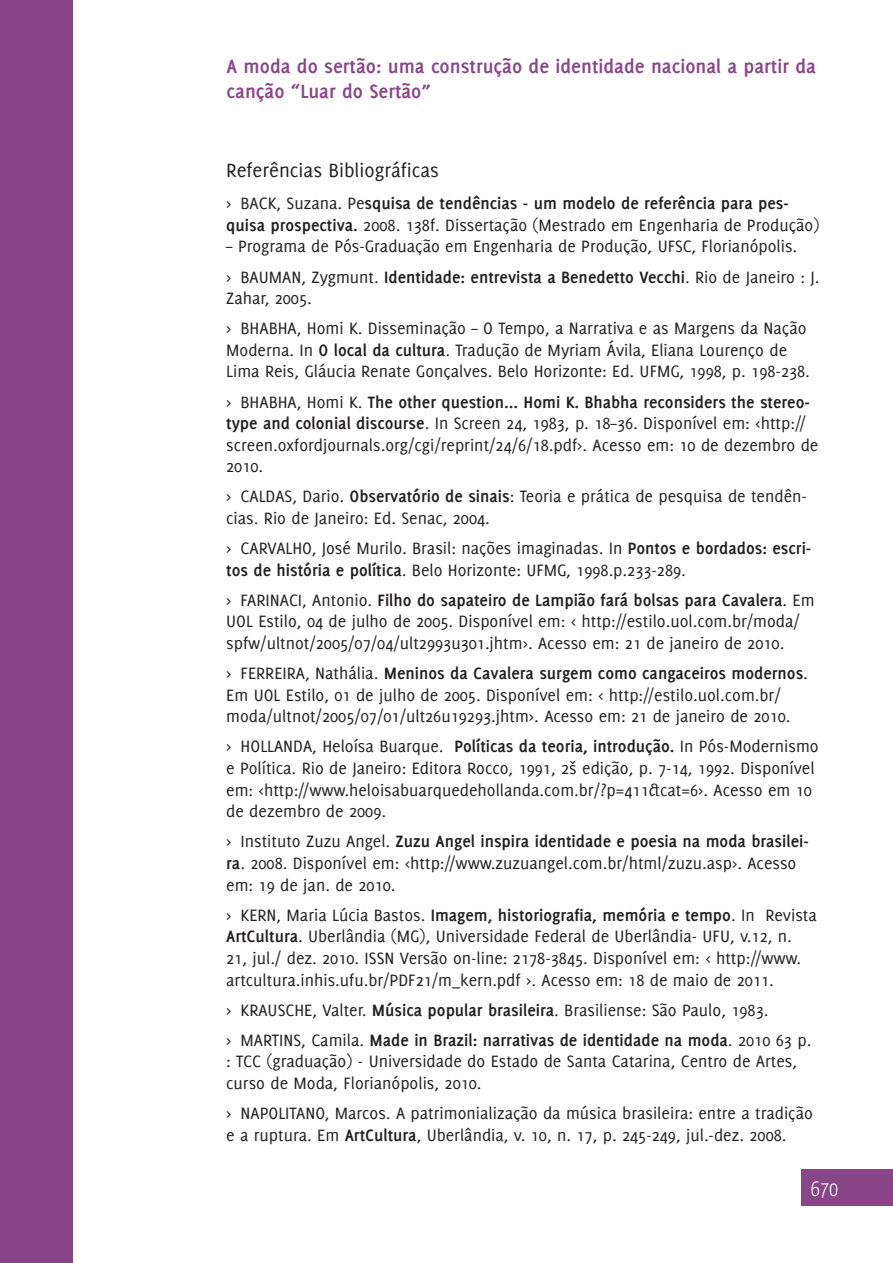
<style>
.page{position:relative;width:893px;height:1263px;background:#fff}
.page>*{position:absolute;margin:0;border:0;box-sizing:border-box;transform-origin:0 0}
.t1{font:700 21px/25.2px "Delicious";color:#884588}
.t2{font:21px "Delicious";color:#231f20}
.t3{font:300 21px "Yanone Kaffeesatz";color:#fff}
.t4{font:18px/21.6px "Delicious";color:#231f20}
.s1{font-weight:700}
</style>
<div class="page">
<div style="left:0;top:0;width:72px;height:1263px;background:#884588"></div>
<div style="left:802px;top:1170px;width:91px;height:36px;background:#884588"></div>
<p class="t1" style="left:227px;top:53px;width:591px">A moda do sertão: uma construção de identidade nacional a partir da canção “Luar do Sertão”</p>
<p class="t2" style="left:226px;top:158px;width:214px">Referências Bibliográficas</p>
<p class="t4" style="left:226px;top:192px;width:595px">&gt; BACK, Suzana. Pe<span class="s1">squisa de tendências - um modelo de referência para pes&shy;quisa prospectiva.</span> 2008. 138f. Dissertação (Mestrado em Engenharia de Produção)</p>
<p class="t4" style="left:226px;top:231px;width:595px;line-height:30.2px">– Programa de Pós-Graduação em Engenharia de Produção, UFSC, Florianópolis.<br>&gt; BAUMAN, Zygmunt. <span class="s1">Identidade: entrevista a Benedetto Vecchi</span>. Rio de Janeiro : J.</p>
<p class="t4" style="left:226px;top:283px;width:582px;line-height:30.2px">Zahar, 2005.<br>&gt; BHABHA, Homi K. Disseminação – O Tempo, a Narrativa e as Margens da Nação</p>
<p class="t4" style="left:226px;top:339px;width:585px">Moderna. In <span class="s1">O local da cultura</span>. Tradução de Myriam Ávila, Eliana Lourenço de<br>Lima Reis, Gláucia Renate Gonçalves. Belo Horizonte: Ed. UFMG, 1998, p. 198-238.</p>
<p class="t4" style="left:226px;top:391px;width:594px">&gt; BHABHA, Homi K. <span class="s1">The other question... Homi K. Bhabha reconsiders the stereo&shy;type and colonial discourse</span>. In Screen 24, 1983, p. 18–36. Disponível em: &lt;http:// screen.oxfordjournals.org/cgi/reprint/24/6/18.pdf&gt;. Acesso em: 10 de dezembro de 2010.</p>
<p class="t4" style="left:226px;top:485px;width:582px">&gt; CALDAS, Dario. <span class="s1">Observatório de sinais</span>: Teoria e prática de pesquisa de tendên&shy;cias. Rio de Janeiro: Ed. Senac, 2004.</p>
<p class="t4" style="left:226px;top:537px;width:587px">&gt; CARVALHO, José Murilo. Brasil: nações imaginadas. In <span class="s1">Pontos e bordados: escri&shy;tos de história e política</span>. Belo Horizonte: UFMG, 1998.p.233-289.</p>
<p class="t4" style="left:226px;top:589px;width:590px">&gt; FARINACI, Antonio. <span class="s1">Filho do sapateiro de Lampião fará bolsas para Cavalera</span>. Em<br>UOL Estilo, 04 de julho de 2005. Disponível em: &lt; http://estilo.uol.com.br/moda/ spfw/ultnot/2005/07/04/ult2993u301.jhtm&gt;. Acesso em: 21 de janeiro de 2010.</p>
<p class="t4" style="left:226px;top:662px;width:583px">&gt; FERREIRA, Nathália. <span class="s1">Meninos da Cavalera surgem como cangaceiros modernos</span>.<br>Em UOL Estilo, 01 de julho de 2005. Disponível em: &lt; http://estilo.uol.com.br/ moda/ultnot/2005/07/01/ult26u19293.jhtm&gt;. Acesso em: 21 de janeiro de 2010.</p>
<p class="t4" style="left:226px;top:735px;width:594px">&gt; HOLLANDA, Heloísa Buarque. <span class="s1">Políticas da teoria, introdução.</span> In Pós-Modernismo e Política. Rio de Janeiro: Editora Rocco, 1991, 2ª edição, p. 7-14, 1992. Disponível em: &lt;http://www.heloisabuarquedehollanda.com.br/?p=411&amp;cat=6&gt;. Acesso em 10 de dezembro de 2009.</p>
<p class="t4" style="left:226px;top:830px;width:584px">&gt; Instituto Zuzu Angel. <span class="s1">Zuzu Angel inspira identidade e poesia na moda brasilei&shy;ra</span>. 2008. Disponível em: &lt;http://www.zuzuangel.com.br/html/zuzu.asp&gt;. Acesso em: 19 de jan. de 2010.</p>
<p class="t4" style="left:226px;top:904px;width:592px">&gt; KERN, Maria Lúcia Bastos. <span class="s1">Imagem, historiografia, memória e tempo</span>. In Revista <span class="s1">ArtCultura</span>. Uberlândia (MG), Universidade Federal de Uberlândia- UFU, v.12, n.<br>21, jul./ dez. 2010. ISSN Versão on-line: 2178-3845. Disponível em: &lt; http://www. artcultura.inhis.ufu.br/PDF21/m_kern.pdf &gt;. Acesso em: 18 de maio de 2011.</p>
<p class="t4" style="left:226px;top:994px;width:587px;line-height:30.2px">&gt; KRAUSCHE, Valter. <span class="s1">Música popular brasileira</span>. Brasiliense: São Paulo, 1983.<br>&gt; MARTINS, Camila. <span class="s1">Made in Brazil: narrativas de identidade na moda</span>. 2010 63 p.</p>
<p class="t4" style="left:226px;top:1050px;width:572px">: TCC (graduação) - Universidade do Estado de Santa Catarina, Centro de Artes, curso de Moda, Florianópolis, 2010.</p>
<p class="t4" style="left:226px;top:1102px;width:588px">&gt; NAPOLITANO, Marcos. A patrimonialização da música brasileira: entre a tradição e a ruptura. Em <span class="s1">ArtCultura</span>, Uberlândia, v. 10, n. 17, p. 245-249, jul.-dez. 2008.</p>
<p class="t3" style="left:811px;top:1176px;width:29px">670</p>
</div>
